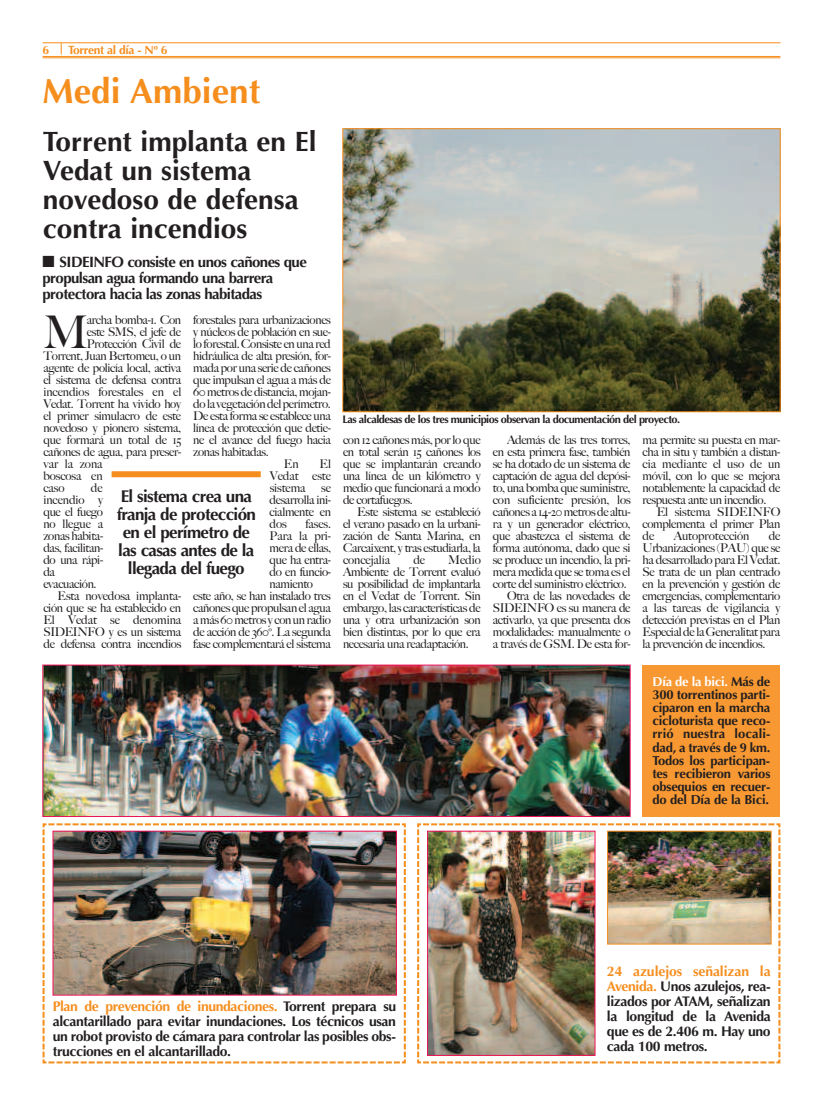
<style>
.page{position:relative;width:823px;height:1106px;background:#fff}
.page>*{position:absolute;margin:0;border:0;box-sizing:border-box;transform-origin:0 0}
.t1{font:500 45px "Big Caslon";color:#231f20}
.t2{font:700 35px "Optima";color:#f68e1e}
.t3{font:700 28px/29px "Optima";color:#231f20}
.t4{font:700 17px/18px "Optima";letter-spacing:-.04em;color:#231f20;text-align:center}
.t5{font:700 15px/16px "Optima";letter-spacing:-.04em;color:#231f20}
.t6{font:700 14px/15px "Optima";letter-spacing:-.03em;color:#231f20;text-align:justify}
.t7{font:700 13px/13px "Optima";letter-spacing:-.015em;color:#231f20;text-align:justify}
.t8{font:500 12px/12px "Big Caslon";letter-spacing:-.025em;color:#231f20;text-align:justify}
.t9{font:500 12px "Big Caslon";letter-spacing:-.005em;color:#231f20}
.t10{font:700 12px "Optima";letter-spacing:-.03em;color:#f68e1e}
.t11{font:700 11px "Optima";letter-spacing:-.05em;color:#231f20}
.s1{color:#fff}
.s2{color:#f68e1e}
</style>
<div class="page">
<hr style="left:43px;top:56px;width:737px;height:1px;background:#f68e1e">
<hr style="left:43px;top:58px;width:737px;height:1px;background:#f68e1e">
<hr style="left:43px;top:43px;width:737px;height:1px;background:#f68e1e">
<img style="left:344px;top:130px;width:434px;height:280px">
<div style="left:342px;top:128px;width:438px;height:284px;border:1px solid #f68e1e"></div>
<div style="left:111px;top:471px;width:149px;height:6px;background:#f68e1e"></div>
<svg style="left:42px;top:823px;width:364px;height:241px"></svg>
<img style="left:55px;top:833px;width:339px;height:160px">
<svg style="left:417px;top:823px;width:364px;height:241px"></svg>
<img style="left:429px;top:833px;width:164px;height:220px">
<div style="left:427px;top:831px;width:168px;height:224px;border:1px solid #ed1255"></div>
<img style="left:45px;top:667px;width:583px;height:147px">
<div style="left:642px;top:665px;width:138px;height:151px;background:#f79832"></div>
<img style="left:609px;top:833px;width:160px;height:109px">
<div style="left:607px;top:831px;width:164px;height:113px;border:1px solid #f68e1e"></div>
<p class="t10" style="left:43px;top:43px;width:8px">6</p>
<p class="t10" style="left:68px;top:42px;width:101px">Torrent al día - Nº 6</p>
<h2 class="t2" style="left:43px;top:71px;width:219px">Medi Ambient</h2>
<h3 class="t3" style="left:43px;top:127px;width:275px">Torrent implanta en El<br>Vedat un sistema novedoso de defensa contra incendios</h3>
<p class="t5" style="left:43px;top:254px;width:266px">■ SIDEINFO consiste en unos cañones que propulsan agua formando una barrera protectora hacia las zonas habitadas</p>
<h1 class="t1" style="left:43px;top:306px;width:46px">M</h1>
<p class="t8" style="left:87px;top:314px;width:96px">archa bomba-1. Con</p>
<p class="t8" style="left:193px;top:314px;width:139px">forestales para urbanizaciones</p>
<p class="t8" style="left:193px;top:326px;width:139px">y núcleos de población en sue-</p>
<p class="t8" style="left:193px;top:338px;width:139px">lo forestal. Consiste en una red</p>
<p class="t8" style="left:193px;top:350px;width:139px">hidráulica de alta presión, for-</p>
<p class="t8" style="left:193px;top:362px;width:139px">mada por una serie de cañones</p>
<p class="t8" style="left:193px;top:374px;width:139px">que impulsan el agua a más de</p>
<p class="t8" style="left:193px;top:386px;width:139px">60 metros de distancia, mojan-</p>
<p class="t8" style="left:193px;top:398px;width:139px">do la vegetación del perímetro.</p>
<p class="t8" style="left:193px;top:410px;width:139px">De esta forma se establece una</p>
<p class="t8" style="left:193px;top:422px;width:139px">línea de protección que detie-</p>
<p class="t8" style="left:193px;top:434px;width:139px">ne el avance del fuego hacia</p>
<p class="t8" style="left:193px;top:446px;width:77px">zonas habitadas.</p>
<p class="t8" style="left:284px;top:458px;width:16px">En</p>
<p class="t8" style="left:87px;top:326px;width:96px">este SMS, el jefe de</p>
<p class="t8" style="left:87px;top:338px;width:96px">Protección Civil de</p>
<p class="t8" style="left:43px;top:350px;width:139px">Torrent, Juan Bertomeu, o un</p>
<p class="t8" style="left:43px;top:362px;width:139px">agente de policía local, activa</p>
<p class="t8" style="left:43px;top:374px;width:139px">el sistema de defensa contra</p>
<p class="t9" style="left:43px;top:385px;width:139px">incendios forestales en el</p>
<p class="t8" style="left:43px;top:398px;width:139px">Vedat. Torrent ha vivido hoy</p>
<p class="t8" style="left:43px;top:410px;width:139px">el primer simulacro de este</p>
<p class="t8" style="left:43px;top:422px;width:139px">novedoso y pionero sistema,</p>
<p class="t8" style="left:43px;top:434px;width:139px">que formará un total de 15</p>
<p class="t8" style="left:43px;top:446px;width:139px">cañones de agua, para preser-</p>
<p class="t9" style="left:43px;top:457px;width:61px">var la zona</p>
<p class="t9" style="left:43px;top:469px;width:61px">boscosa en</p>
<p class="t8" style="left:43px;top:482px;width:23px">caso</p>
<p class="t8" style="left:91px;top:482px;width:13px">de</p>
<p class="t9" style="left:43px;top:493px;width:61px">incendio y</p>
<p class="t8" style="left:43px;top:506px;width:61px">que el fuego</p>
<p class="t9" style="left:43px;top:517px;width:61px">no llegue a</p>
<p class="t8" style="left:43px;top:530px;width:61px">zonas habita-</p>
<p class="t8" style="left:43px;top:542px;width:61px">das, facilitan-</p>
<p class="t8" style="left:43px;top:554px;width:61px">do una rápi-</p>
<p class="t8" style="left:43px;top:566px;width:13px">da</p>
<p class="t8" style="left:43px;top:578px;width:55px">evacuación.</p>
<p class="t8" style="left:58px;top:590px;width:125px">Esta novedosa implanta-</p>
<p class="t8" style="left:43px;top:602px;width:139px">ción que se ha establecido en</p>
<p class="t9" style="left:43px;top:613px;width:139px">El Vedat se denomina</p>
<p class="t8" style="left:43px;top:626px;width:139px">SIDEINFO y es un sistema</p>
<p class="t8" style="left:43px;top:638px;width:139px">de defensa contra incendios</p>
<p class="t8" style="left:269px;top:458px;width:63px;text-indent:50px">El Vedat este sistema</p>
<p class="t8" style="left:269px;top:482px;width:63px;text-indent:52px">se desarrolla ini&shy;cialmente en dos</p>
<h3 class="t4" style="left:117px;top:487px;width:141px">El sistema crea una franja de protección en el perímetro de las casas antes de la llegada del fuego</h3>
<p class="t8" style="left:305px;top:518px;width:27px">fases.</p>
<p class="t9" style="left:269px;top:529px;width:63px">Para la pri-</p>
<p class="t8" style="left:269px;top:542px;width:63px">mera de ellas,</p>
<p class="t8" style="left:269px;top:554px;width:63px">que ha entra-</p>
<p class="t8" style="left:269px;top:566px;width:63px">do en funcio-</p>
<p class="t8" style="left:269px;top:578px;width:45px">namiento</p>
<p class="t8" style="left:193px;top:590px;width:139px">este año, se han instalado tres</p>
<p class="t8" style="left:193px;top:602px;width:139px">cañones que propulsan el agua</p>
<p class="t8" style="left:193px;top:614px;width:139px">a más 60 metros y con un radio</p>
<p class="t8" style="left:193px;top:626px;width:139px">de acción de 360º. La segunda</p>
<p class="t8" style="left:193px;top:638px;width:139px">fase complementará el sistema</p>
<p class="t11" style="left:342px;top:413px;width:339px">Las alcaldesas de los tres municipios observan la documentación del proyecto.</p>
<p class="t8" style="left:343px;top:434px;width:139px">con 12 cañones más, por lo que en total serán 15 cañones los que se implantarán creando una línea de un kilómetro y medio que funcionará a modo de cortafuegos.</p>
<p class="t8" style="left:343px;top:506px;width:139px;text-indent:14px">Este sistema se estableció el verano pasado en la urbani&shy;zación de Santa Marina, en Carcaixent, y tras estudiarla, la concejalía</p>
<p class="t8" style="left:343px;top:554px;width:139px;text-indent:105px">Medio Ambiente de Torrent evaluó su posibilidad de implantarla en el Vedat de Torrent. Sin embargo, las características de una y otra urbanización son bien distintas, por lo que era necesaria una readaptación.</p>
<p class="t8" style="left:413px;top:554px;width:13px">de</p>
<p class="t8" style="left:506px;top:434px;width:125px">Además de las tres torres,</p>
<p class="t8" style="left:492px;top:446px;width:139px">en esta primera fase, también</p>
<p class="t8" style="left:492px;top:458px;width:139px">se ha dotado de un sistema de</p>
<p class="t8" style="left:492px;top:470px;width:139px">captación de agua del depósi-</p>
<p class="t8" style="left:492px;top:482px;width:139px">to, una bomba que suministre,</p>
<p class="t9" style="left:492px;top:493px;width:139px">con suficiente presión, los</p>
<p class="t8" style="left:492px;top:506px;width:139px">cañones a 14-20 metros de altu-</p>
<p class="t8" style="left:492px;top:518px;width:139px">ra y un generador eléctrico,</p>
<p class="t8" style="left:492px;top:530px;width:139px">que abastezca el sistema de</p>
<p class="t8" style="left:492px;top:542px;width:139px">forma autónoma, dado que si</p>
<p class="t8" style="left:492px;top:554px;width:139px">se produce un incendio, la pri-</p>
<p class="t8" style="left:492px;top:566px;width:139px">mera medida que se toma es el</p>
<p class="t8" style="left:492px;top:578px;width:135px">corte del suministro eléctrico.</p>
<p class="t8" style="left:506px;top:590px;width:125px">Otra de las novedades de</p>
<p class="t8" style="left:492px;top:602px;width:139px">SIDEINFO es su manera de</p>
<p class="t8" style="left:492px;top:614px;width:139px">activarlo, ya que presenta dos</p>
<p class="t8" style="left:492px;top:626px;width:139px">modalidades: manualmente o</p>
<p class="t8" style="left:492px;top:638px;width:139px">a través de GSM. De esta for-</p>
<p class="t8" style="left:642px;top:434px;width:139px">ma permite su puesta en mar&shy;cha in situ y también a distan&shy;cia mediante el uso de un móvil, con lo que se mejora notablemente la capacidad de respuesta ante un incendio.</p>
<p class="t8" style="left:642px;top:506px;width:139px;text-indent:14px">El sistema SIDEINFO complementa el primer Plan de</p>
<p class="t9" style="left:673px;top:529px;width:77px">Autoprotección</p>
<p class="t8" style="left:642px;top:530px;width:139px;text-indent:126px">de Urbanizaciones (PAU) que se ha desarrollado para El Vedat.<br>Se trata de un plan centrado en la prevención y gestión de emergencias, complementario a las tareas de vigilancia y detección previstas en el Plan Especial de la Generalitat para la prevención de incendios.</p>
<p class="t7" style="left:652px;top:675px;width:119px"><span class="s1">Día de la bici.</span> Más de 300 torrentinos parti&shy;ciparon en la marcha cicloturista que reco&shy;rrió nuestra locali&shy;dad, a través de 9 km.<br>Todos los participan&shy;tes recibieron varios obsequios en recuer&shy;do del Día de la Bici.</p>
<p class="t6" style="left:53px;top:999px;width:345px"><span class="s2">Plan de prevención de inundaciones.</span> Torrent prepara su alcantarillado para evitar inundaciones. Los técnicos usan un robot provisto de cámara para controlar las posibles obs&shy;trucciones en el alcantarillado.</p>
<p class="t6" style="left:606px;top:964px;width:165px"><span class="s2">24 azulejos señalizan la Avenida.</span> Unos azulejos, rea&shy;lizados por ATAM, señalizan la longitud de la Avenida que es de 2.406 m. Hay uno cada 100 metros.</p>
</div>
